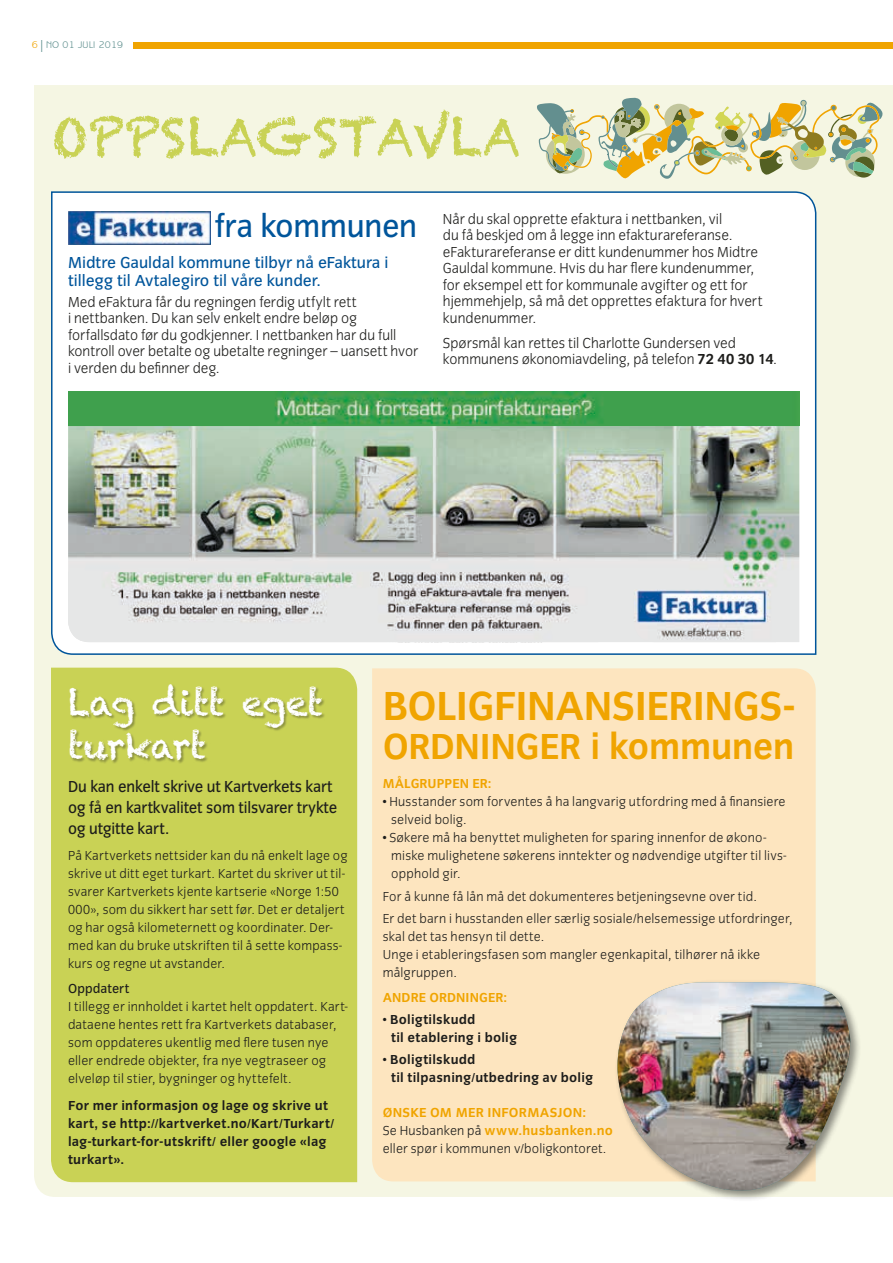
<style>
.page{position:relative;width:893px;height:1263px;background:#fff}
.page>*{position:absolute;margin:0;border:0;box-sizing:border-box;transform-origin:0 0}
.t1{font:51px "Chalkduster";color:#c9d255}
.t2{font:700 42px "Congress Sans";letter-spacing:-.01em;color:#f0a400}
.t3{font:700 37.5px "Congress Sans";letter-spacing:-.01em;color:#f0a400}
.t4{font:36px/43.2px "Chalkduster";letter-spacing:-.015em;color:#fff}
.t5{font:33px "Congress Sans";letter-spacing:-.01em;color:#00559b}
.t6{font:16.5px/21px "Congress Sans";letter-spacing:-.01em;color:#1d1d1b;scale:.95 1}
.t7{font:16.5px/18px "Congress Sans";color:#00559b}
.t8{font:300 15px/16.5px "Congress Sans";color:#1d1d1b}
.t9{font:300 13.5px/18px "Congress Sans";letter-spacing:.015em;color:#1d1d1b}
.t10{font:700 13.5px/18px "Congress Sans";letter-spacing:.015em;color:#1d1d1b}
.t11{font:700 13.5px "Congress Sans";letter-spacing:.01em;color:#f0a400}
.t12{font:13.5px "Congress Sans";letter-spacing:.005em;color:#1d1d1b}
.t13{font:9.75px "Benguiat Gothic Std";letter-spacing:.02em;color:#60908f}
.s1{color:#f0a400}
.s2{font-size:12px}
.s3{font-weight:700}
.s4{font-weight:700;color:#f0a400}
</style>
<div class="page">
<div style="left:134px;top:43px;width:759px;height:6px;background:#f0a400"></div>
<div style="left:34px;top:85px;width:859px;height:1112px;background:#f5f6e3"></div>
<svg style="left:50px;top:191px;width:767px;height:465px"></svg>
<div style="left:50px;top:667px;width:308px;height:516px;background:#c9d255"></div>
<div style="left:372px;top:668px;width:444px;height:513px;background:#fde5bf"></div>
<svg style="left:537px;top:98px;width:345px;height:81px;background:#d2d2a9"></svg>
<div style="left:70px;top:684px;width:256px;height:80px;background:#1d1d1b;opacity:.35"></div>
<img style="left:68px;top:212px;width:142px;height:32px">
<div style="left:615px;top:979px;width:247px;height:223px;background:#1d1d1b;opacity:.5"></div>
<svg style="left:617px;top:979px;width:234px;height:216px"></svg>
<img style="left:617px;top:982px;width:234px;height:210px">
<img style="left:68px;top:425px;width:731px;height:217px">
<img style="left:634px;top:589px;width:142px;height:53px">
<img style="left:68px;top:572px;width:530px;height:70px">
<img style="left:68px;top:391px;width:731px;height:34px">
<p class="t13" style="left:32px;top:39px;width:93px"><span class="s1">6</span> <span class="s2">|</span> NO 01 JULI 2019</p>
<h1 class="t1" style="left:51px;top:107px;width:471px">OPPSLAGSTAVLA</h1>
<h3 class="t5" style="left:215px;top:208px;width:204px">fra kommunen</h3>
<p class="t7" style="left:68px;top:254px;width:322px">Midtre Gauldal kommune tilbyr nå eFaktura i tillegg til Avtalegiro til våre kunder.</p>
<p class="t8" style="left:68px;top:294px;width:352px">Med eFaktura får du regningen ferdig utfylt rett<br>i nettbanken. Du kan selv enkelt endre beløp og forfallsdato før du godkjenner. I nettbanken har du full kontroll over betalte og ubetalte regninger – uansett hvor i verden du befinner deg.</p>
<p class="t8" style="left:443px;top:211px;width:321px">Når du skal opprette efaktura i nettbanken, vil<br>du få beskjed om å legge inn efakturareferanse. eFakturareferanse er ditt kundenummer hos Midtre Gauldal kommune. Hvis du har flere kundenummer, for eksempel ett for kommunale avgifter og ett for hjemmehjelp, så må det opprettes efaktura for hvert kundenummer.</p>
<p class="t8" style="left:443px;top:335px;width:336px">Spørsmål kan rettes til Charlotte Gundersen ved kommunens økonomiavdeling, på telefon <span class="s3">72 40 30 14</span>.</p>
<h3 class="t4" style="left:68px;top:681px;width:257px">Lag ditt eget turkart</h3>
<h2 class="t2" style="left:383px;top:683px;width:413px">BOLIGFINANSIERINGS-</h2>
<h3 class="t3" style="left:383px;top:726px;width:413px">ORDNINGER i kommunen</h3>
<p class="t6" style="left:68px;top:776px;width:285px">Du kan enkelt skrive ut Kartverkets kart og få en kartkvalitet som tilsvarer trykte og utgitte kart.</p>
<p class="t9" style="left:68px;top:847px;width:281px">På Kartverkets nettsider kan du nå enkelt lage og skrive ut ditt eget turkart. Kartet du skriver ut til&shy;svarer Kartverkets kjente kartserie «Norge 1:50<br>000», som du sikkert har sett før. Det er detaljert og har også kilometernett og koordinater. Der&shy;med kan du bruke utskriften til å sette kompass&shy;kurs og regne ut avstander.</p>
<p class="t12" style="left:68px;top:981px;width:63px">Oppdatert</p>
<p class="t9" style="left:68px;top:998px;width:282px">I tillegg er innholdet i kartet helt oppdatert. Kart&shy;dataene hentes rett fra Kartverkets databaser, som oppdateres ukentlig med flere tusen nye eller endrede objekter, fra nye vegtraseer og elveløp til stier, bygninger og hyttefelt.</p>
<p class="t10" style="left:68px;top:1096px;width:268px">For mer informasjon og lage og skrive ut kart, se http://kartverket.no/Kart/Turkart/ lag-turkart-for-utskrift/ eller google «lag turkart».</p>
<p class="t11" style="left:383px;top:776px;width:110px">MÅLGRUPPEN ER:</p>
<p class="t9" style="left:391px;top:793px;width:396px;text-indent:-9px">• Husstander som forventes å ha langvarig utfordring med å finansiere selveid bolig.</p>
<p class="t9" style="left:391px;top:829px;width:397px;text-indent:-9px">• Søkere må ha benyttet muligheten for sparing innenfor de økono&shy;miske mulighetene søkerens inntekter og nødvendige utgifter til livs&shy;opphold gir.</p>
<p class="t9" style="left:383px;top:885px;width:411px;line-height:22.2px">For å kunne få lån må det dokumenteres betjeningsevne over tid.<br>Er det barn i husstanden eller særlig sosiale/helsemessige utfordringer,</p>
<p class="t9" style="left:383px;top:927px;width:379px">skal det tas hensyn til dette.<br>Unge i etableringsfasen som mangler egenkapital, tilhører nå ikke målgruppen.</p>
<p class="t11" style="left:383px;top:990px;width:126px">ANDRE ORDNINGER:</p>
<p class="t10" style="left:391px;top:1011px;width:127px;text-indent:-9px">• Boligtilskudd<br>til etablering i bolig</p>
<p class="t10" style="left:391px;top:1051px;width:203px;text-indent:-9px">• Boligtilskudd<br>til tilpasning/utbedring av bolig</p>
<p class="t9" style="left:383px;top:1104px;width:232px"><span class="s4">ØNSKE OM MER INFORMASJON:<br></span>Se Husbanken på <span class="s4">www.husbanken.no </span>eller spør i kommunen v/boligkontoret.</p>
</div>
